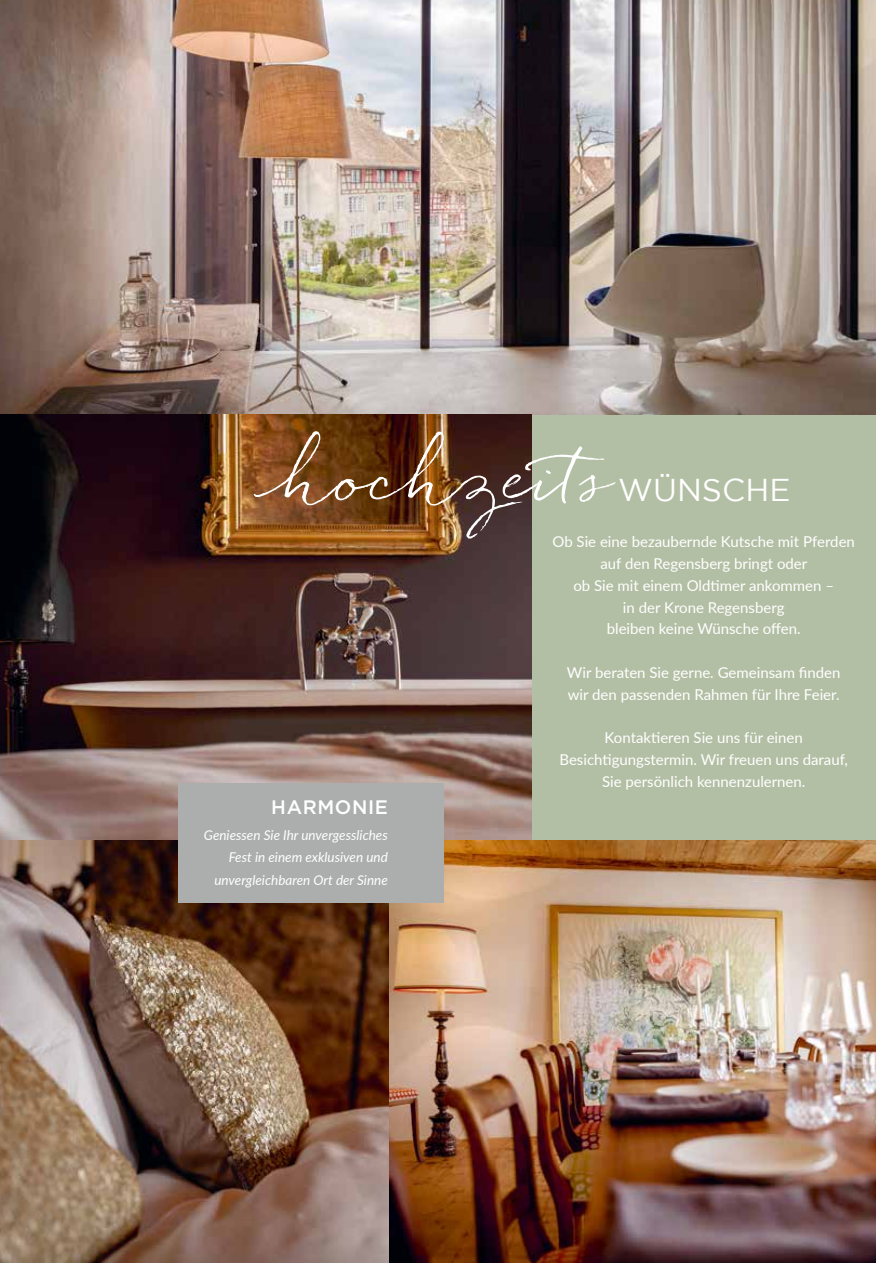
<style>
.page{position:relative;width:876px;height:1263px;background:#fff}
.page>*{position:absolute;margin:0;border:0;box-sizing:border-box;transform-origin:0 0}
.t1{font:71.25px "Quickpen";color:#fff}
.t2{font:31.5px "Gotham";color:#fff}
.t3{font:500 19.5px "Gotham";letter-spacing:.03em;color:#fff}
.t4{font:15px/21.8px "Lato";color:#fff;text-align:center}
.t5{font:italic 13.5px/22.5px "Lato";color:#fff;text-align:right}
</style>
<div class="page">
<div style="left:531px;top:415px;width:345px;height:425px;background:#b3bfa4"></div>
<img style="left:0;top:0;width:876px;height:415px">
<img style="left:0;top:415px;width:531px;height:425px">
<img style="left:0;top:840px;width:876px;height:423px">
<div style="left:178px;top:784px;width:265px;height:119px;background:#acadad"></div>
<h1 class="t1" style="left:280px;top:435px;width:364px">hochzeits</h1>
<h2 class="t2" style="left:618px;top:472px;width:174px">WÜNSCHE</h2>
<p class="t4" style="left:552px;top:530px;width:304px">Ob Sie eine bezaubernde Kutsche mit Pferden auf den Regensberg bringt oder<br>ob Sie mit einem Oldtimer ankommen –<br>in der Krone Regensberg<br>bleiben keine Wünsche offen.</p>
<p class="t4" style="left:567px;top:661px;width:275px;text-align:left">Wir beraten Sie gerne. Gemeinsam finden wir den passenden Rahmen für Ihre Feier.</p>
<p class="t4" style="left:559px;top:726px;width:290px">Kontaktieren Sie uns für einen<br>Besichtigungstermin. Wir freuen uns darauf,<br>Sie persönlich kennenzulernen.</p>
<h3 class="t3" style="left:271px;top:796px;width:118px">HARMONIE</h3>
<p class="t5" style="left:204px;top:823px;width:185px">Geniessen Sie Ihr unvergessliches<br>Fest in einem exklusiven und unvergleichbaren Ort der Sinne</p>
</div>
